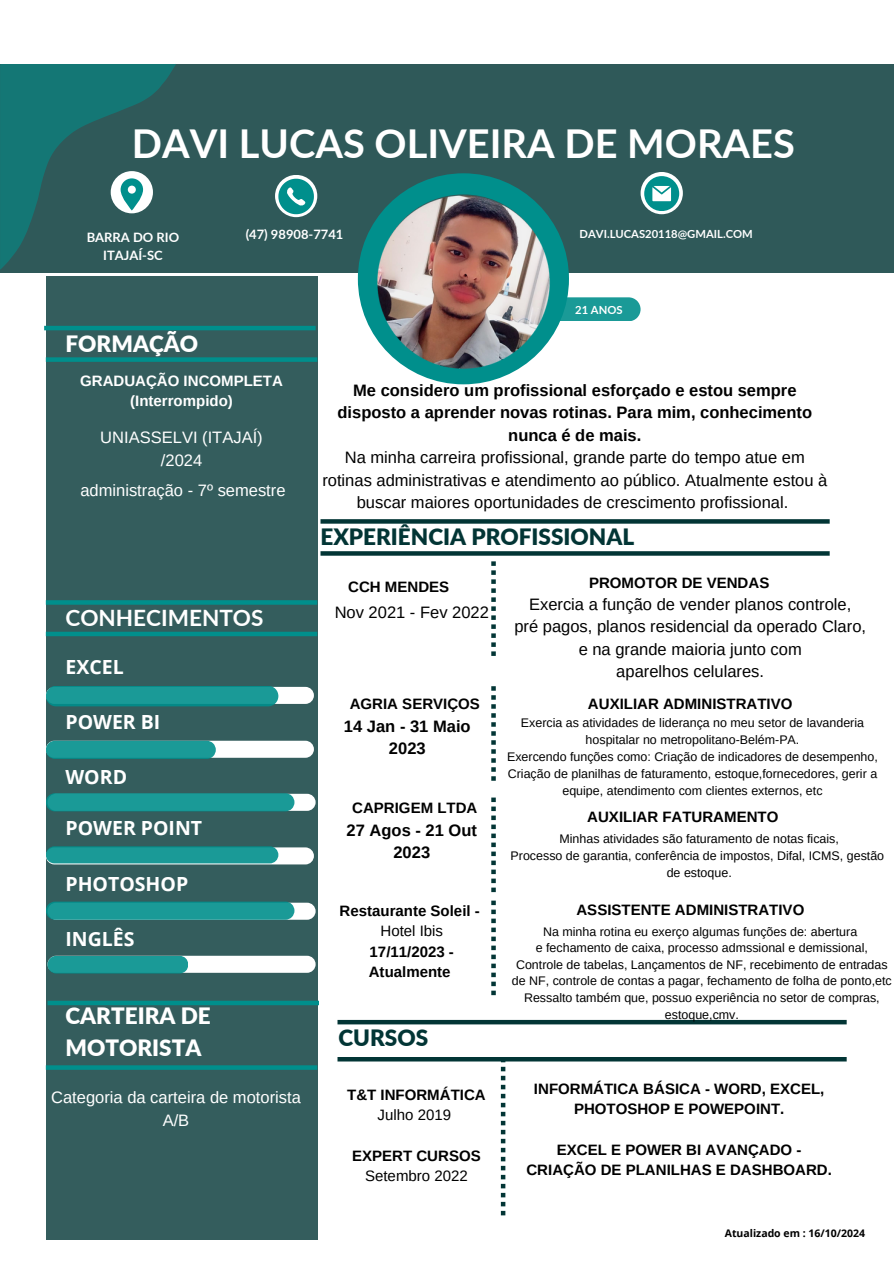
<style>
.page{position:relative;width:894px;height:1264px;background:#fff}
.page>*{position:absolute;margin:0;border:0;box-sizing:border-box;transform-origin:0 0}
.t1{font:700 39.75px "Lato";color:#fff}
.t2{font:900 22.5px "Lato";color:#023535}
.t3{font:900 22.5px/31.5px "Lato";color:#fff}
.t4{font:700 22.5px "Lato";color:#fff}
.t5{font:700 19.5px "Open Sans";color:#fff}
.t6{font:16.5px/22.5px "Arimo";color:#000;text-align:center}
.t7{font:700 16.5px/22.5px "Arimo";color:#000;text-align:center}
.t8{font:16.5px/22.5px "Arimo";color:#fff;text-align:center}
.t9{font:700 15px/20.2px "Arimo";color:#000;text-align:center}
.t10{font:700 15px/20.2px "Arimo";color:#fff;text-align:center}
.t11{font:15px "Arimo";color:#000}
.t12{font:700 12.9px "Lato";color:#fff}
.t13{font:12.45px/17px "Arimo";color:#000;text-align:center}
.t14{font:700 11.25px "Lato";color:#fff}
.t15{font:700 10.5px "Open Sans";color:#000}
</style>
<div class="page">
<div style="left:0;top:64px;width:893px;height:208px;background:#2f5959"></div>
<svg style="left:275px;top:175px;width:42px;height:42px"></svg>
<div style="left:640px;top:172px;width:42px;height:42px;background:#fff;border-radius:50%"></div>
<svg style="left:0;top:64px;width:175px;height:205px"></svg>
<svg style="left:278px;top:179px;width:36px;height:35px"></svg>
<div style="left:46px;top:276px;width:271px;height:963px;background:#345d5d"></div>
<div style="left:46px;top:357px;width:271px;height:5px;background:#008f8c"></div>
<hr style="left:44px;top:326px;width:271px;height:4px;background:#008f8c">
<div style="left:46px;top:631px;width:271px;height:5px;background:#008f8c"></div>
<hr style="left:46px;top:600px;width:271px;height:4px;background:#008f8c">
<svg style="left:46px;top:1065px;width:271px;height:4px"></svg>
<div style="left:47px;top:1000px;width:272px;height:5px;background:#008f8c"></div>
<svg style="left:320px;top:519px;width:509px;height:4px;fill:#023535"></svg>
<svg style="left:320px;top:551px;width:509px;height:4px;fill:#023535"></svg>
<div style="left:337px;top:1019px;width:509px;height:5px;background:#023535"></div>
<div style="left:337px;top:1056px;width:509px;height:5px;background:#023535"></div>
<div style="left:46px;top:687px;width:268px;height:17px;background:#fff;border-radius:9px"></div>
<svg style="left:46px;top:686px;width:232px;height:20px"></svg>
<div style="left:46px;top:740px;width:268px;height:17px;background:#fff;border-radius:9px"></div>
<svg style="left:46px;top:740px;width:170px;height:19px"></svg>
<div style="left:47px;top:793px;width:268px;height:17px;background:#fff;border-radius:9px"></div>
<svg style="left:46px;top:793px;width:248px;height:18px"></svg>
<div style="left:46px;top:847px;width:268px;height:17px;background:#fff;border-radius:9px"></div>
<div style="left:46px;top:846px;width:232px;height:17px;background:#1a9a97;border-radius:9px"></div>
<div style="left:47px;top:902px;width:268px;height:17px;background:#fff;border-radius:9px"></div>
<svg style="left:46px;top:901px;width:248px;height:18px"></svg>
<div style="left:47px;top:955px;width:268px;height:17px;background:#fff;border-radius:9px"></div>
<svg style="left:47px;top:955px;width:141px;height:18px"></svg>
<svg style="left:491px;top:561px;width:4px;height:95px"></svg>
<svg style="left:500px;top:1061px;width:5px;height:154px"></svg>
<svg style="left:491px;top:686px;width:4px;height:94px"></svg>
<svg style="left:358px;top:173px;width:321px;height:211px"></svg>
<img style="left:367px;top:186px;width:192px;height:192px">
<svg style="left:491px;top:797px;width:4px;height:95px"></svg>
<svg style="left:491px;top:900px;width:4px;height:95px"></svg>
<p class="t1" style="left:132px;top:119px;width:664px">DAVI LUCAS OLIVEIRA DE MORAES</p>
<p class="t12" style="left:87px;top:229px;width:94px">BARRA DO RIO</p>
<p class="t12" style="left:103px;top:247px;width:61px">ITAJAÍ-SC</p>
<p class="t3" style="left:65px;top:327px;width:134px">FORMAÇÃO</p>
<h2 class="t12" style="left:245px;top:227px;width:99px">(47) 98908-7741</h2>
<h4 class="t14" style="left:579px;top:227px;width:175px">DAVI.LUCAS20118@GMAIL.COM</h4>
<h4 class="t14" style="left:575px;top:302px;width:49px">21 ANOS</h4>
<p class="t10" style="left:80px;top:371px;width:204px">GRADUAÇÃO INCOMPLETA (Interrompido)</p>
<p class="t8" style="left:100px;top:426px;width:164px">UNIASSELVI (ITAJAÍ) /2024</p>
<h4 class="t8" style="left:80px;top:479px;width:207px">administração - 7º semestre</h4>
<p class="t4" style="left:65px;top:604px;width:199px">CONHECIMENTOS</p>
<h4 class="t5" style="left:65px;top:653px;width:60px">EXCEL</h4>
<p class="t5" style="left:65px;top:708px;width:96px">POWER BI</p>
<p class="t5" style="left:65px;top:763px;width:63px">WORD</p>
<h3 class="t5" style="left:65px;top:814px;width:138px">POWER POINT</h3>
<p class="t5" style="left:65px;top:869px;width:124px">PHOTOSHOP</p>
<p class="t5" style="left:65px;top:925px;width:70px">INGLÊS</p>
<p class="t3" style="left:65px;top:999px;width:147px">CARTEIRA DE<br>MOTORISTA</p>
<h4 class="t8" style="left:51px;top:1086px;width:251px">Categoria da carteira de motorista</h4>
<p class="t8" style="left:163px;top:1108px;width:28px">A/B</p>
<p class="t7" style="left:337px;top:379px;width:476px">Me considero um profissional esforçado e estou sempre disposto a aprender novas rotinas. Para mim, conhecimento nunca é de mais.</p>
<p class="t6" style="left:322px;top:446px;width:506px">Na minha carreira profissional, grande parte do tempo atue em rotinas administrativas e atendimento ao público. Atualmente estou à buscar maiores oportunidades de crescimento profissional.</p>
<h1 class="t2" style="left:320px;top:523px;width:315px">EXPERIÊNCIA PROFISSIONAL</h1>
<p class="t9" style="left:348px;top:576px;width:102px">CCH MENDES</p>
<p class="t6" style="left:334px;top:600px;width:156px">Nov 2021 - Fev 2022</p>
<h3 class="t9" style="left:349px;top:694px;width:132px">AGRIA SERVIÇOS</h3>
<h3 class="t7" style="left:344px;top:715px;width:128px">14 Jan - 31 Maio<br>2023</h3>
<p class="t9" style="left:589px;top:572px;width:182px">PROMOTOR DE VENDAS</p>
<p class="t6" style="left:529px;top:593px;width:324px">Exercia a função de vender planos controle,</p>
<p class="t6" style="left:514px;top:615px;width:353px">pré pagos, planos residencial da operado Claro,</p>
<p class="t6" style="left:578px;top:638px;width:224px">e na grande maioria junto com</p>
<p class="t6" style="left:616px;top:660px;width:149px">aparelhos celulares.</p>
<p class="t9" style="left:588px;top:694px;width:206px">AUXILIAR ADMINISTRATIVO</p>
<p class="t13" style="left:521px;top:714px;width:344px">Exercia as atividades de liderança no meu setor de lavanderia hospitalar no metropolitano-Belém-PA.</p>
<h6 class="t13" style="left:507px;top:748px;width:372px">Exercendo funções como: Criação de indicadores de desempenho,</h6>
<h4 class="t13" style="left:507px;top:765px;width:371px">Criação de planilhas de faturamento, estoque,fornecedores, gerir a equipe, atendimento com clientes externos, etc</h4>
<p class="t9" style="left:352px;top:797px;width:127px">CAPRIGEM LTDA</p>
<p class="t7" style="left:346px;top:818px;width:132px">27 Agos - 21 Out<br>2023</p>
<p class="t13" style="left:559px;top:830px;width:281px">Minhas atividades são faturamento de notas ficais,</p>
<h6 class="t9" style="left:587px;top:806px;width:192px">AUXILIAR FATURAMENTO</h6>
<h4 class="t13" style="left:510px;top:847px;width:375px">Processo de garantia, conferência de impostos, Difal, ICMS, gestão</h4>
<p class="t13" style="left:666px;top:863px;width:67px">de estoque.</p>
<p class="t9" style="left:339px;top:900px;width:142px">Restaurante Soleil -</p>
<p class="t11" style="left:380px;top:922px;width:64px">Hotel Ibis</p>
<p class="t9" style="left:369px;top:941px;width:87px;text-align:left">17/11/2023 -<br>Atualmente</p>
<h2 class="t2" style="left:338px;top:1023px;width:91px">CURSOS</h2>
<h2 class="t9" style="left:347px;top:1084px;width:140px">T&amp;T INFORMÁTICA</h2>
<h6 class="t11" style="left:377px;top:1106px;width:75px">Julho 2019</h6>
<h5 class="t9" style="left:352px;top:1145px;width:130px">EXPERT CURSOS</h5>
<h2 class="t11" style="left:365px;top:1167px;width:104px">Setembro 2022</h2>
<h6 class="t9" style="left:576px;top:899px;width:229px">ASSISTENTE ADMINISTRATIVO</h6>
<h2 class="t13" style="left:543px;top:922px;width:315px">Na minha rotina eu exerço algumas funções de: abertura</h2>
<h4 class="t13" style="left:535px;top:939px;width:333px">e fechamento de caixa, processo admssional e demissional,</h4>
<h4 class="t13" style="left:511px;top:956px;width:381px">Controle de tabelas, Lançamentos de NF, recebimento de entradas de NF, controle de contas a pagar, fechamento de folha de ponto,etc</h4>
<p class="t13" style="left:524px;top:989px;width:357px">Ressalto também que, possuo experiência no setor de compras, estoque,cmv.</p>
<h3 class="t9" style="left:534px;top:1078px;width:292px">INFORMÁTICA BÁSICA - WORD, EXCEL,<br>PHOTOSHOP E POWEPOINT.</h3>
<h3 class="t9" style="left:526px;top:1139px;width:307px">EXCEL E POWER BI AVANÇADO -<br>CRIAÇÃO DE PLANILHAS E DASHBOARD.</h3>
<p class="t15" style="left:724px;top:1225px;width:142px">Atualizado em : 16/10/2024</p>
</div>
